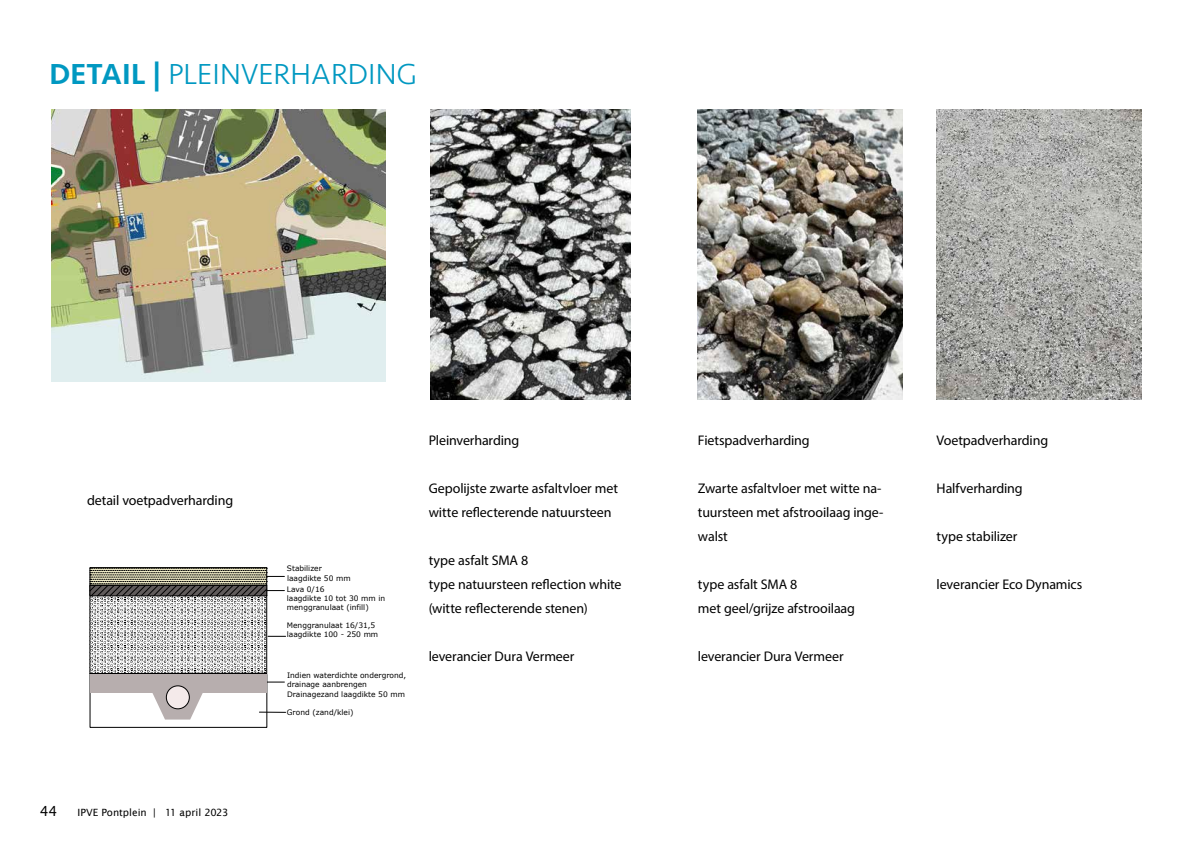
<style>
.page{position:relative;width:1191px;height:842px;background:#fff}
.page>*{position:absolute;margin:0;border:0;box-sizing:border-box;transform-origin:0 0}
.t1{font:300 30px "Seravek Basic";letter-spacing:.005em;color:#0098c1}
.t2{font:14px/24px "Myriad Pro";letter-spacing:-.005em;color:#000}
.t3{font:14px "Lucida Sans";color:#000}
.t4{font:10px "Lucida Sans";color:#000}
.t5{font:7.5px/9px "Verdana";color:#000}
.s1{font-weight:500}
</style>
<div class="page">
<img style="left:936px;top:109px;width:205px;height:290px">
<img style="left:430px;top:109px;width:201px;height:290px">
<img style="left:698px;top:109px;width:204px;height:290px">
<img style="left:51px;top:109px;width:335px;height:272px">
<svg style="left:89px;top:567px;width:197px;height:161px"></svg>
<h1 class="t1" style="left:50px;top:56px;width:369px"><span class="s1">DETAIL |</span> PLEINVERHARDING</h1>
<p class="t2" style="left:87px;top:488px;width:148px">detail voetpadverharding</p>
<p class="t3" style="left:40px;top:803px;width:19px">44</p>
<p class="t4" style="left:78px;top:807px;width:152px">IPVE Pontplein | 11 april 2023</p>
<p class="t5" style="left:287px;top:564px;width:65px">Stabilizer laagdikte 50 mm</p>
<p class="t5" style="left:287px;top:585px;width:100px">Lava 0/16<br>laagdikte 10 tot 30 mm in menggranulaat (infill)</p>
<p class="t5" style="left:287px;top:621px;width:93px">Menggranulaat 16/31,5 laagdikte 100 - 250 mm</p>
<p class="t5" style="left:287px;top:671px;width:121px">Indien waterdichte ondergrond, drainage aanbrengen</p>
<p class="t5" style="left:287px;top:690px;width:119px">Drainagezand laagdikte 50 mm</p>
<p class="t5" style="left:287px;top:708px;width:68px">Grond (zand/klei)</p>
<p class="t2" style="left:429px;top:428px;width:92px">Pleinverharding</p>
<p class="t2" style="left:429px;top:476px;width:191px">Gepolijste zwarte asfaltvloer met witte reflecterende natuursteen</p>
<p class="t2" style="left:429px;top:548px;width:194px">type asfalt SMA 8<br>type natuursteen reflection white (witte reflecterende stenen)</p>
<p class="t2" style="left:429px;top:644px;width:147px">leverancier Dura Vermeer</p>
<p class="t2" style="left:698px;top:428px;width:113px">Fietspadverharding</p>
<p class="t2" style="left:698px;top:476px;width:187px">Zwarte asfaltvloer met witte na&shy;tuursteen met afstrooilaag inge&shy;walst</p>
<p class="t2" style="left:698px;top:572px;width:159px">type asfalt SMA 8<br>met geel/grijze afstrooilaag</p>
<p class="t2" style="left:698px;top:644px;width:147px">leverancier Dura Vermeer</p>
<p class="t2" style="left:936px;top:428px;width:113px">Voetpadverharding</p>
<p class="t2" style="left:936px;top:476px;width:88px">Halfverharding</p>
<p class="t2" style="left:936px;top:524px;width:82px">type stabilizer</p>
<p class="t2" style="left:936px;top:572px;width:147px">leverancier Eco Dynamics</p>
</div>
